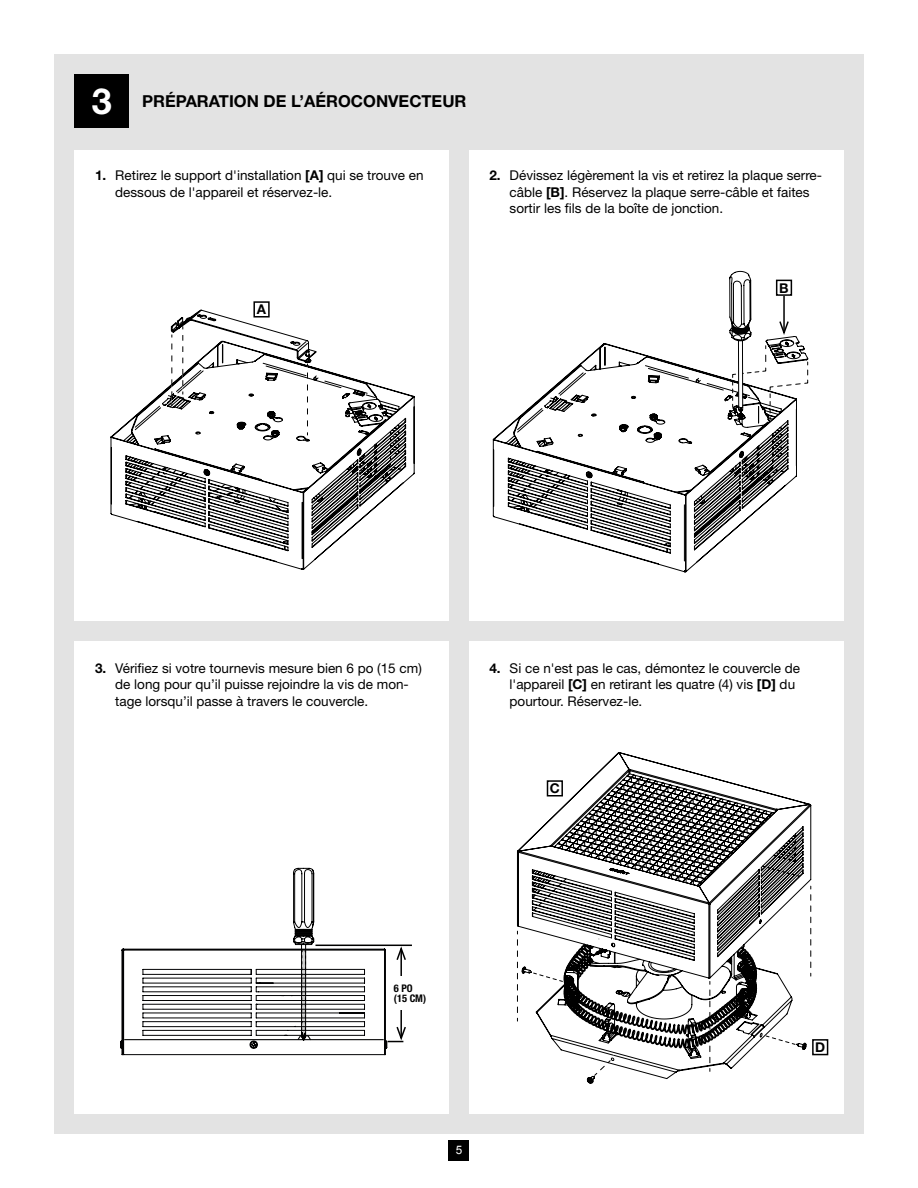
<style>
.page{position:relative;width:918px;height:1188px;background:#fff}
.page>*{position:absolute;margin:0;border:0;box-sizing:border-box;transform-origin:0 0}
.t1{font:700 16.5px "Helvetica Neue LT Std";color:#000}
.t2{font:13.5px/16.5px "Helvetica Neue LT Std";color:#000}
.t3{font:700 13.5px "Helvetica Neue LT Std";color:#000}
.t4{font:11.7px "Arial";color:#fff}
.t5{font:700 condensed 10.5px/10.5px "Helvetica Neue LT Std";color:#000}
.s1{font-size:36px;color:#fff}
.s2{font-weight:700}
</style>
<div class="page">
<div style="left:449px;top:1140px;width:20px;height:20px;background:#000"></div>
<div style="left:54px;top:54px;width:810px;height:1080px;background:#e3e3e3"></div>
<div style="left:469px;top:641px;width:375px;height:473px;background:#fff"></div>
<div style="left:75px;top:150px;width:374px;height:471px;background:#fff"></div>
<div style="left:74px;top:641px;width:375px;height:473px;background:#fff"></div>
<div style="left:469px;top:150px;width:375px;height:471px;background:#fff"></div>
<svg style="left:517px;top:752px;width:294px;height:332px"></svg>
<svg style="left:532px;top:972px;width:32px;height:11px"></svg>
<svg style="left:765px;top:1035px;width:31px;height:11px"></svg>
<svg style="left:593px;top:1059px;width:19px;height:18px"></svg>
<svg style="left:517px;top:931px;width:1px;height:90px"></svg>
<svg style="left:709px;top:981px;width:1px;height:90px"></svg>
<svg style="left:810px;top:886px;width:1px;height:90px"></svg>
<div style="left:253px;top:301px;width:17px;height:17px;border:2px solid #000"></div>
<div style="left:812px;top:1039px;width:16px;height:16px;border:2px solid #000"></div>
<hr style="left:315px;top:945px;width:97px;height:1px;background:#000">
<div style="left:548px;top:781px;width:14px;height:15px;background:#fff"></div>
<div style="left:547px;top:780px;width:16px;height:16px;border:2px solid #000"></div>
<svg style="left:110px;top:310px;width:305px;height:260px"></svg>
<svg style="left:171px;top:335px;width:1px;height:71px"></svg>
<svg style="left:182px;top:335px;width:1px;height:59px"></svg>
<svg style="left:307px;top:373px;width:1px;height:62px"></svg>
<svg style="left:493px;top:343px;width:304px;height:229px"></svg>
<svg style="left:729px;top:270px;width:80px;height:150px"></svg>
<svg style="left:120px;top:867px;width:287px;height:188px"></svg>
<div style="left:75px;top:74px;width:54px;height:54px;background:#000"></div>
<div style="left:394px;top:976px;width:41px;height:34px;background:#fff"></div>
<p class="t1" style="left:92px;top:91px;width:376px"><span class="s1">3</span> PRÉPARATION DE L’AÉROCONVECTEUR</p>
<p class="t2" style="left:115px;top:167px;width:310px;text-indent:-20px"><span class="s2">1.</span> Retirez le support d'installation <span class="s2">[A]</span> qui se trouve en dessous de l'appareil et réservez-le.</p>
<p class="t2" style="left:510px;top:167px;width:314px;text-indent:-20px"><span class="s2">2.</span> Dévissez légèrement la vis et retirez la plaque serre&shy;câble <span class="s2">[B]</span>. Réservez la plaque serre-câble et faites sortir les fils de la boîte de jonction.</p>
<p class="t3" style="left:257px;top:301px;width:11px">A</p>
<p class="t3" style="left:779px;top:280px;width:11px">B</p>
<p class="t2" style="left:115px;top:659px;width:308px;text-indent:-20px"><span class="s2">3.</span> Vérifiez si votre tournevis mesure bien 6 po (15 cm) de long pour qu’il puisse rejoindre la vis de mon&shy;tage lorsqu’il passe à travers le couvercle.</p>
<p class="t2" style="left:510px;top:659px;width:292px;text-indent:-20px"><span class="s2">4.</span> Si ce n'est pas le cas, démontez le couvercle de l'appareil <span class="s2">[C]</span> en retirant les quatre (4) vis <span class="s2">[D]</span> du pourtour. Réservez-le.</p>
<p class="t5" style="left:394px;top:983px;width:34px">6 PO (15 CM)</p>
<p class="t4" style="left:456px;top:1143px;width:8px">5</p>
<p class="t3" style="left:550px;top:780px;width:12px">C</p>
<p class="t3" style="left:815px;top:1039px;width:12px">D</p>
</div>
